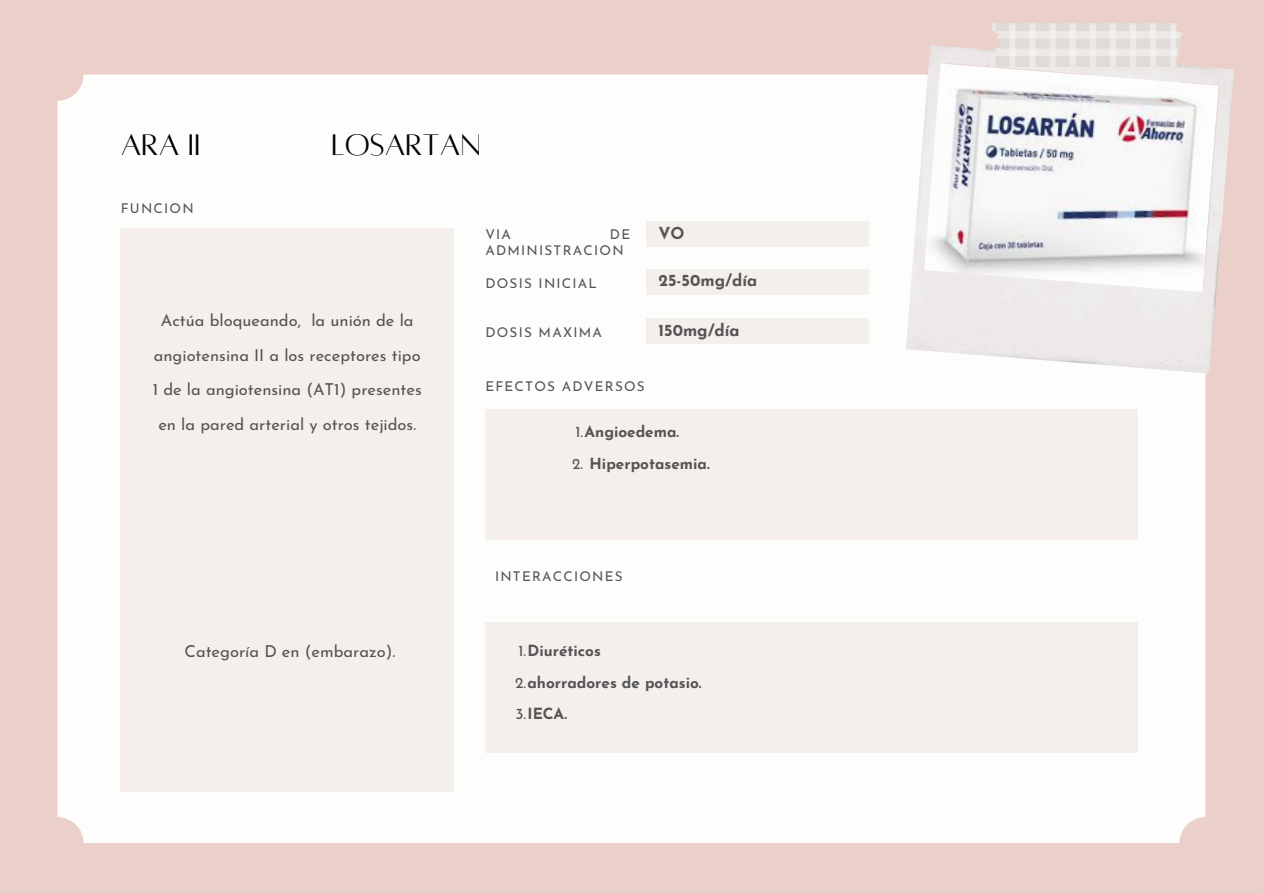
<style>
.page{position:relative;width:1263px;height:894px;background:#fff}
.page>*{position:absolute;margin:0;border:0;box-sizing:border-box;transform-origin:0 0}
.t1{font:32.85px "Alta regular";color:#000}
.t2{font:16.5px/34.8px "Josefin Sans";color:#545454;text-align:center}
.t3{font:700 16.5px "Josefin Sans";color:#545454}
.t4{font:700 15.45px "Josefin Sans";color:#545454}
.t5{font:13.5px/15.8px "Josefin Sans";letter-spacing:.09em;color:#545454}
.s1{font-weight:400}
</style>
<div class="page">
<div style="left:0;top:0;width:1263px;height:893px;background:#ead0c8"></div>
<div style="left:57px;top:75px;width:1148px;height:768px;background:#fdfdfc;border-radius:26px"></div>
<div style="left:121px;top:228px;width:333px;height:563px;background:#f4efec"></div>
<div style="left:485px;top:409px;width:653px;height:130px;background:#f4efec"></div>
<div style="left:647px;top:221px;width:222px;height:26px;background:#f4efec"></div>
<div style="left:647px;top:269px;width:222px;height:25px;background:#f4efec"></div>
<div style="left:647px;top:318px;width:222px;height:25px;background:#f4efec"></div>
<img style="left:906px;top:45px;width:328px;height:328px">
<img style="left:924px;top:63px;width:295px;height:229px">
<img style="left:984px;top:24px;width:198px;height:42px">
<div style="left:485px;top:622px;width:653px;height:130px;background:#f4efec"></div>
<h1 class="t1" style="left:121px;top:129px;width:81px">ARA II</h1>
<h1 class="t1" style="left:331px;top:129px;width:151px">LOSARTAN</h1>
<p class="t5" style="left:121px;top:201px;width:74px">FUNCION</p>
<p class="t2" style="left:153px;top:304px;width:271px">Actúa bloqueando, la unión de la angiotensina II a los receptores tipo 1 de la angiotensina (AT1) presentes en la pared arterial y otros tejidos.</p>
<p class="t2" style="left:185px;top:635px;width:212px">Categoría D en (embarazo).</p>
<h4 class="t5" style="left:485px;top:228px;width:27px">VIA</h4>
<h4 class="t5" style="left:485px;top:228px;width:146px;text-indent:125px">DE<br>ADMINISTRACION</h4>
<p class="t5" style="left:485px;top:277px;width:113px">DOSIS INICIAL</p>
<p class="t5" style="left:485px;top:326px;width:118px">DOSIS MAXIMA</p>
<p class="t3" style="left:658px;top:227px;width:28px">VO</p>
<p class="t3" style="left:658px;top:273px;width:100px">25-50mg/día</p>
<p class="t3" style="left:658px;top:323px;width:83px">150mg/día</p>
<p class="t5" style="left:485px;top:379px;width:161px">EFECTOS ADVERSOS</p>
<p class="t4" style="left:575px;top:425px;width:105px"><span class="s1">1.</span>Angioedema.</p>
<p class="t4" style="left:572px;top:457px;width:139px"><span class="s1">2.</span> Hiperpotasemia.</p>
<p class="t5" style="left:495px;top:569px;width:129px">INTERACCIONES</p>
<p class="t4" style="left:518px;top:644px;width:84px"><span class="s1">1.</span>Diuréticos</p>
<p class="t4" style="left:515px;top:676px;width:188px"><span class="s1">2.</span>ahorradores de potasio.</p>
<p class="t4" style="left:515px;top:707px;width:53px"><span class="s1">3.</span>IECA.</p>
</div>
